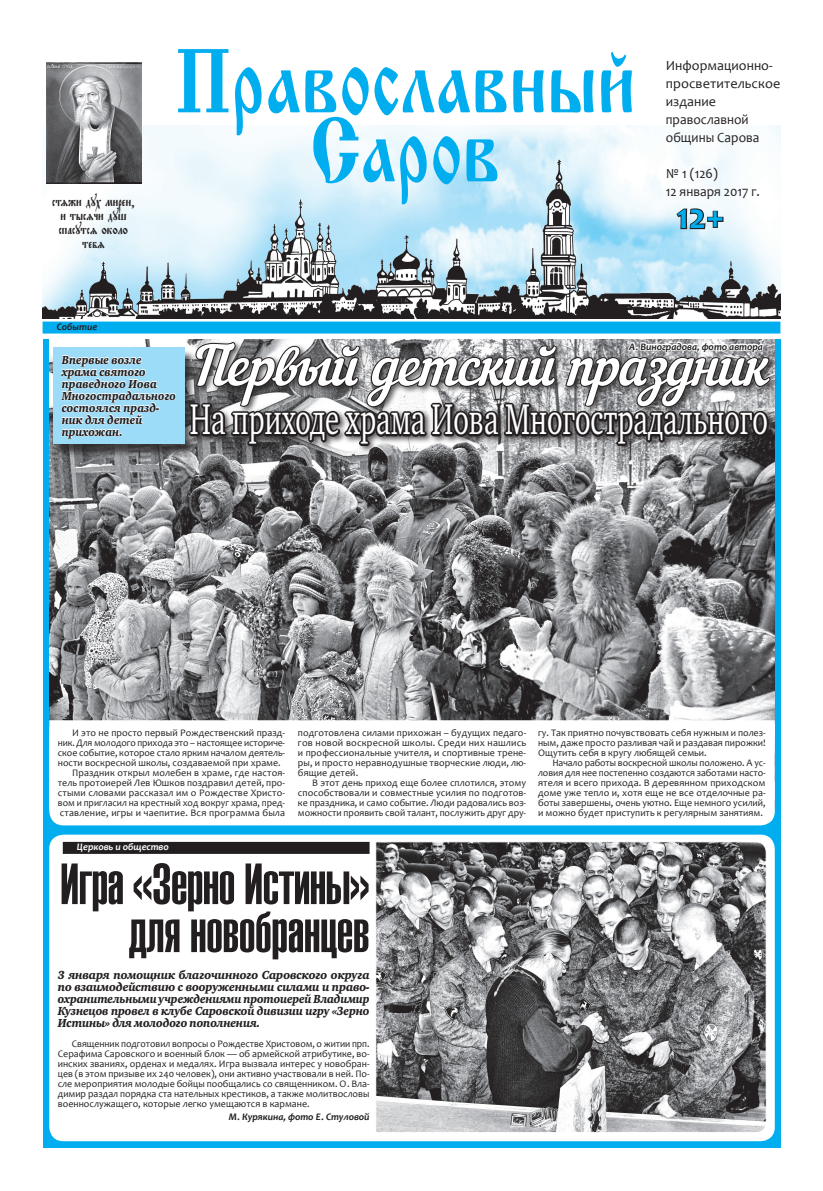
<style>
.page{position:relative;width:823px;height:1191px;background:#fff}
.page>*{position:absolute;margin:0;border:0;box-sizing:border-box;transform-origin:0 0}
.t1{font:95px/69px "Cyrillic Old";color:#00aeef;text-align:center;scale:.8 1}
.t2{font:57px/48px "Helios Ultra Compressed";letter-spacing:-.005em;color:#231f20;text-align:right;scale:1.04 1}
.t3{font:54px "Nautilus Pompilius";letter-spacing:-.01em;color:#fff}
.t4{font:44px "Charter C";color:#fff;scale:.65 1}
.t5{font:700 36px "Candara";color:#00aeef}
.t6{font:14px/18px "Candara";color:#231f20}
.t7{font:14px/14px "Evangelie C";color:#231f20;text-align:center}
.t8{font:14px/18px "Candara";color:#231f20;scale:.96 1}
.t9{font:italic 12px/12px "Charter Black C";color:#231f20;text-align:justify;scale:.93 1}
.t10{font:italic 12px/12px "Charter Black C";color:#231f20;scale:.88 1}
.t11{font:10px/10px "Candara";color:#231f20;text-align:justify}
.t12{font:italic 700 10px "Candara";color:#231f20}
.t13{font:italic 700 10px "Candara";color:#fff}
</style>
<div class="page">
<div style="left:43px;top:339px;width:737px;height:809px;background:#00aeef"></div>
<img style="left:43px;top:125px;width:737px;height:193px">
<img style="left:46px;top:63px;width:96px;height:120px">
<svg style="left:674px;top:207px;width:50px;height:23px"></svg>
<div style="left:49px;top:834px;width:725px;height:307px;background:#fff;border-radius:14px"></div>
<div style="left:63px;top:842px;width:306px;height:12px;background:#231f20"></div>
<div style="left:43px;top:321px;width:737px;height:12px;background:#00aeef"></div>
<img style="left:49px;top:339px;width:725px;height:381px">
<div style="left:52px;top:349px;width:144px;height:109px;background:#231f20;opacity:.75"></div>
<div style="left:53px;top:347px;width:131px;height:97px;background:#9cdcf8"></div>
<svg style="left:60px;top:355px;width:116px;height:90px"></svg>
<div style="left:186px;top:339px;width:591px;height:115px;background:#231f20;opacity:.75"></div>
<div style="left:49px;top:720px;width:725px;height:105px;background:#fff"></div>
<svg style="left:187px;top:333px;width:584px;height:115px;background:#747375"></svg>
<svg style="left:375px;top:841px;width:391px;height:291px;background:#868789"></svg>
<h3 class="t7" style="left:52px;top:195px;width:84px">стяжи дух мирен, и тысячи душ спасутся около тебя</h3>
<h1 class="t1" style="left:175px;top:49px;width:576px">Православный<br>Саров</h1>
<h3 class="t6" style="left:665px;top:56px;width:116px">Информационно&shy;просветительское издание православной общины Сарова</h3>
<h3 class="t8" style="left:665px;top:164px;width:100px">№ 1 (126)<br>12 января 2017 г.</h3>
<h3 class="t5" style="left:676px;top:194px;width:49px">12+</h3>
<p class="t12" style="left:57px;top:320px;width:42px">Событие</p>
<p class="t10" style="left:62px;top:354px;width:131px">Впервые возле храма святого праведного Иова<br>Многострадального состоялся празд&shy;ник для детей прихожан.</p>
<p class="t12" style="left:629px;top:340px;width:135px">А. Виноградова, фото автора</p>
<h3 class="t3" style="left:191px;top:334px;width:577px">Первый детский праздник</h3>
<h3 class="t4" style="left:190px;top:395px;width:890px">На приходе храма Иова Многострадального</h3>
<p class="t11" style="left:72px;top:727px;width:214px">И это не просто первый Рождественский празд-</p>
<p class="t11" style="left:58px;top:737px;width:229px">ник. Для молодого прихода это – настоящее историче-</p>
<p class="t11" style="left:58px;top:747px;width:229px">ское событие, которое стало ярким началом деятель-</p>
<p class="t11" style="left:58px;top:757px;width:224px">ности воскресной школы, создаваемой при храме.</p>
<p class="t11" style="left:72px;top:767px;width:214px">Праздник открыл молебен в храме, где настоя-</p>
<p class="t11" style="left:58px;top:777px;width:229px">тель протоиерей Лев Юшков поздравил детей, про-</p>
<p class="t11" style="left:58px;top:787px;width:229px">стыми словами рассказал им о Рождестве Христо-</p>
<p class="t11" style="left:58px;top:797px;width:229px">вом и пригласил на крестный ход вокруг храма, пред-</p>
<p class="t11" style="left:60px;top:807px;width:227px">ставление, игры и чаепитие. Вся программа была</p>
<p class="t11" style="left:298px;top:727px;width:229px">подготовлена силами прихожан – будущих педаго&shy;гов новой воскресной школы. Среди них нашлись и профессиональные учителя, и спортивные трене&shy;ры, и просто неравнодушные творческие люди, лю&shy;бящие детей.</p>
<p class="t11" style="left:298px;top:777px;width:229px;text-indent:14px">В этот день приход еще более сплотился, этому способствовали и совместные усилия по подготов&shy;ке праздника, и само событие. Люди радовались воз&shy;можности проявить свой талант, послужить друг дру-</p>
<p class="t13" style="left:77px;top:841px;width:93px">Церковь и общество</p>
<h2 class="t2" style="left:60px;top:858px;width:299px">Игра «Зерно Истины» для новобранцев</h2>
<p class="t9" style="left:58px;top:969px;width:337px">3 января помощник благочинного Саровского округа по взаимодействию с вооруженными силами и право&shy;охранительными учреждениями протоиерей Владимир Кузнецов провел в клубе Саровской дивизии игру «Зерно Истины» для молодого пополнения.</p>
<p class="t11" style="left:58px;top:1038px;width:313px;text-indent:14px">Священник подготовил вопросы о Рождестве Христовом, о житии прп.<br>Серафима Саровского и военный блок — об армейской атрибутике, во&shy;инских званиях, орденах и медалях. Игра вызвала интерес у новобран&shy;цев (в этом призыве их 240 человек), они активно участвовали в ней. По&shy;сле мероприятия молодые бойцы пообщались со священником. О. Вла&shy;димир раздал порядка ста нательных крестиков, а также молитвословы военнослужащего, которые легко умещаются в кармане.</p>
<p class="t12" style="left:228px;top:1110px;width:142px">М. Курякина, фото Е. Стуловой</p>
<p class="t11" style="left:538px;top:727px;width:229px">гу. Так приятно почувствовать себя нужным и полез&shy;ным, даже просто разливая чай и раздавая пирожки!<br>Ощутить себя в кругу любящей семьи.</p>
<p class="t11" style="left:538px;top:757px;width:229px;text-indent:14px">Начало работы воскресной школы положено. А ус&shy;ловия для нее постепенно создаются заботами насто&shy;ятеля и всего прихода. В деревянном приходском доме уже тепло и, хотя еще не все отделочные ра&shy;боты завершены, очень уютно. Еще немного усилий, и можно будет приступить к регулярным занятиям.</p>
</div>
